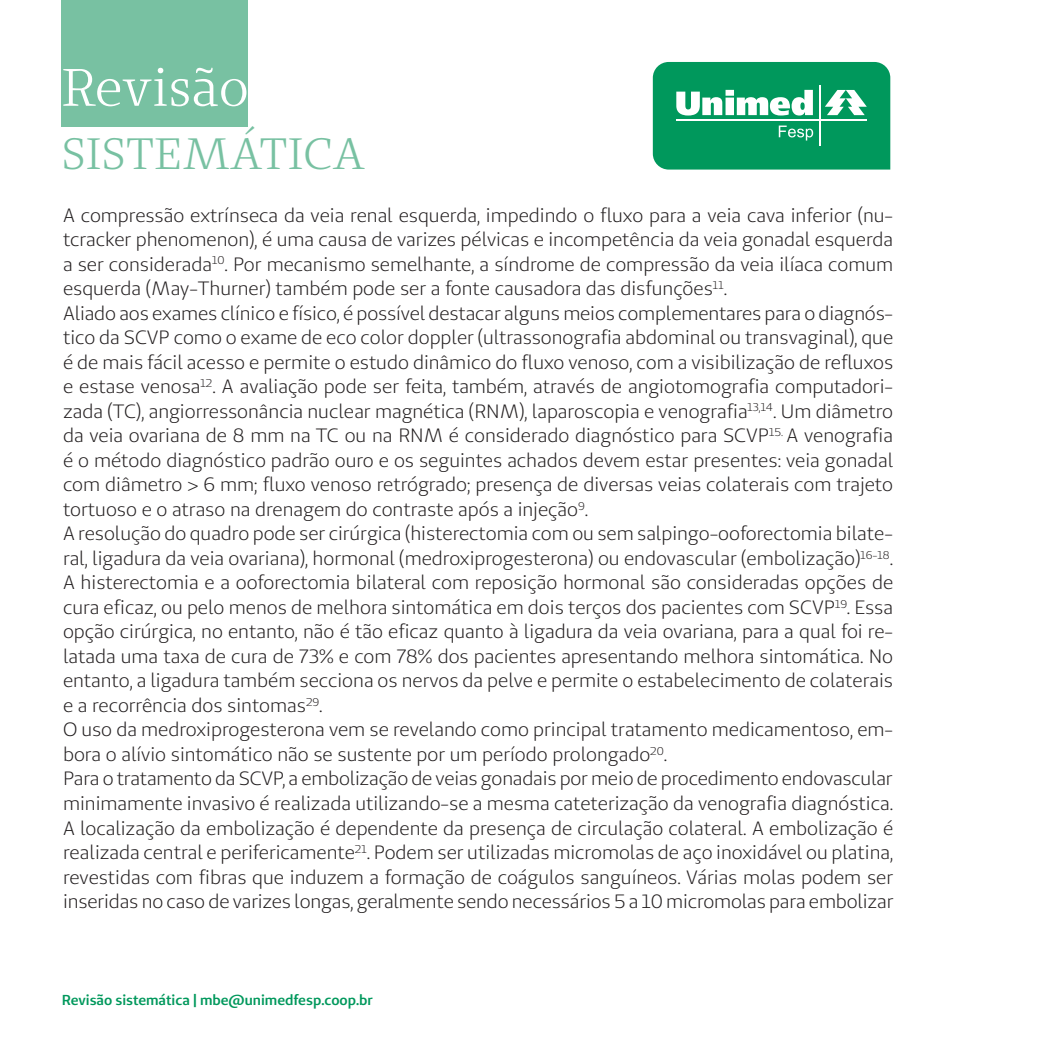
<style>
.page{position:relative;width:1042px;height:1042px;background:#fff}
.page>*{position:absolute;margin:0;border:0;box-sizing:border-box;transform-origin:0 0}
.t1{font:52.5px "Unimed Serif";color:#fff}
.t2{font:43.75px "Unimed Serif";letter-spacing:.01em;color:#78c1a2}
.Texto{font:19.25px/24.5px "Unimed Sans";color:#231f20;text-align:justify}
.t3{font:600 14.35px "Unimed Sans";color:#00985c}
</style>
<div class="page">
<div style="left:61px;top:0;width:187px;height:127px;background:#78c1a2"></div>
<svg style="left:652px;top:62px;width:239px;height:108px"></svg>
<h1 class="t1" style="left:62px;top:54px;width:189px">Revisão</h1>
<h2 class="t2" style="left:62px;top:126px;width:305px">SISTEMÁTICA</h2>
<p class="Texto" style="left:63px;top:203px;width:831px">A compressão extrínseca da veia renal esquerda, impedindo o fluxo para a veia cava inferior (nu&shy;tcracker phenomenon), é uma causa de varizes pélvicas e incompetência da veia gonadal esquerda a ser considerada<sup>10</sup>. Por mecanismo semelhante, a síndrome de compressão da veia ilíaca comum esquerda (May-Thurner) também pode ser a fonte causadora das disfunções<sup>11</sup>.</p>
<p class="Texto" style="left:63px;top:301px;width:832px">Aliado aos exames clínico e físico, é possível destacar alguns meios complementares para o diagnós&shy;tico da SCVP como o exame de eco color doppler (ultrassonografia abdominal ou transvaginal), que é de mais fácil acesso e permite o estudo dinâmico do fluxo venoso, com a visibilização de refluxos e estase venosa<sup>12</sup>. A avaliação pode ser feita, também, através de angiotomografia computadori&shy;zada (TC), angiorressonância nuclear magnética (RNM), laparoscopia e venografia<sup>13,14</sup>. Um diâmetro da veia ovariana de 8 mm na TC ou na RNM é considerado diagnóstico para SCVP<sup>15.</sup> A venografia é o método diagnóstico padrão ouro e os seguintes achados devem estar presentes: veia gonadal com diâmetro &gt; 6 mm; fluxo venoso retrógrado; presença de diversas veias colaterais com trajeto tortuoso e o atraso na drenagem do contraste após a injeção<sup>9</sup>.</p>
<p class="Texto" style="left:63px;top:521px;width:831px">A resolução do quadro pode ser cirúrgica (histerectomia com ou sem salpingo-ooforectomia bilate&shy;ral, ligadura da veia ovariana), hormonal (medroxiprogesterona) ou endovascular (embolização)<sup>16-18</sup>.</p>
<p class="Texto" style="left:63px;top:570px;width:832px">A histerectomia e a ooforectomia bilateral com reposição hormonal são consideradas opções de cura eficaz, ou pelo menos de melhora sintomática em dois terços dos pacientes com SCVP<sup>19</sup>. Essa opção cirúrgica, no entanto, não é tão eficaz quanto à ligadura da veia ovariana, para a qual foi re&shy;latada uma taxa de cura de 73% e com 78% dos pacientes apresentando melhora sintomática. No entanto, a ligadura também secciona os nervos da pelve e permite o estabelecimento de colaterais e a recorrência dos sintomas<sup>29</sup>.</p>
<p class="Texto" style="left:63px;top:717px;width:831px">O uso da medroxiprogesterona vem se revelando como principal tratamento medicamentoso, em&shy;bora o alívio sintomático não se sustente por um período prolongado<sup>20</sup>.</p>
<p class="Texto" style="left:63px;top:766px;width:832px">Para o tratamento da SCVP, a embolização de veias gonadais por meio de procedimento endovascular minimamente invasivo é realizada utilizando-se a mesma cateterização da venografia diagnóstica.<br>A localização da embolização é dependente da presença de circulação colateral. A embolização é realizada central e perifericamente<sup>21</sup>. Podem ser utilizadas micromolas de aço inoxidável ou platina, revestidas com fibras que induzem a formação de coágulos sanguíneos. Várias molas podem ser inseridas no caso de varizes longas, geralmente sendo necessários 5 a 10 micromolas para embolizar</p>
<p class="t3" style="left:62px;top:990px;width:313px">Revisão sistemática | mbe@unimedfesp.coop.br</p>
</div>
